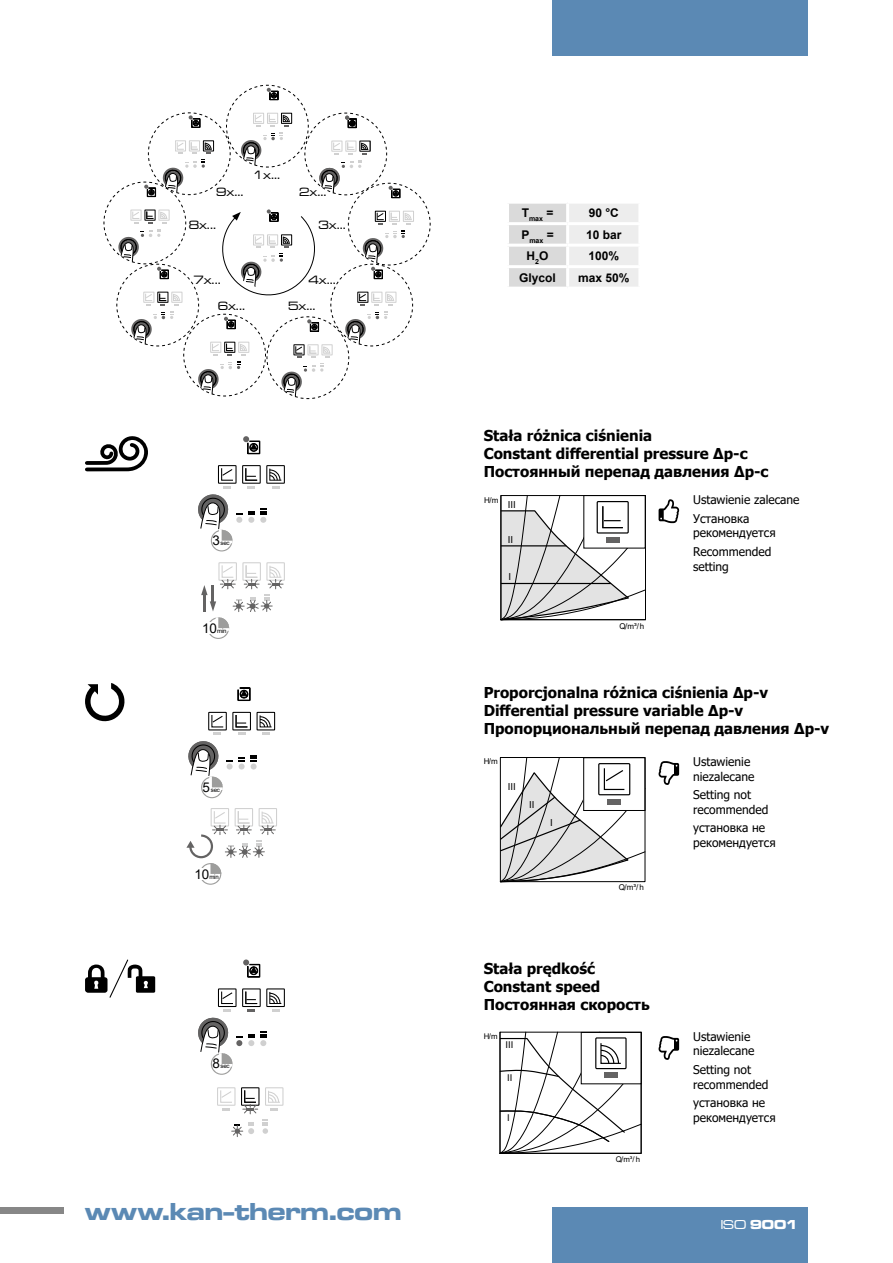
<style>
.page{position:relative;width:893px;height:1263px;background:#fff}
.page>*{position:absolute;margin:0;border:0;box-sizing:border-box;transform-origin:0 0}
.t1{font:25.5px "Microgramma D Bol Ext";color:#5b89b4}
.t2{font:700 15px/18px "Tahoma";color:#000}
.t3{font:13.5px "Microgramma D Bol Ext";color:#fff}
.t4{font:12.6px "Microgramma D Med Ext";color:#000}
.t5{font:12px/14.4px "Tahoma";color:#000}
.t6{font:700 12px "Arial";color:#000}
.t7{font:9.6px "Arial";color:#000}
.t8{font:9.45px "Arial";color:#000}
.t9{font:7.95px "Arial";color:#000}
.t10{font:7.8px "Arial";color:#000}
.t11{font:700 7.05px "Arial";color:#000}
.t12{font:6.15px "Arial";letter-spacing:-.035em;color:#000}
.s1{font-size:13.5px}
.s2{font-family:"Microgramma D Med Ext"}
</style>
<div class="page">
<div style="left:553px;top:0;width:255px;height:55px;background:#5b89b4"></div>
<div style="left:553px;top:1208px;width:255px;height:55px;background:#5b89b4"></div>
<div style="left:0;top:1208px;width:64px;height:6px;background:#878787"></div>
<svg style="left:509px;top:204px;width:129px;height:83px"></svg>
<hr style="left:566px;top:204px;width:3px;height:18px;background:#fff">
<hr style="left:506px;top:222px;width:62px;height:3px;background:#fff">
<hr style="left:568px;top:222px;width:73px;height:3px;background:#fff">
<hr style="left:566px;top:225px;width:3px;height:19px;background:#fff">
<hr style="left:506px;top:244px;width:62px;height:3px;background:#fff">
<hr style="left:568px;top:244px;width:73px;height:3px;background:#fff">
<hr style="left:566px;top:247px;width:3px;height:18px;background:#fff">
<hr style="left:506px;top:265px;width:62px;height:3px;background:#fff">
<hr style="left:568px;top:265px;width:73px;height:3px;background:#fff">
<hr style="left:566px;top:268px;width:3px;height:19px;background:#fff">
<svg style="left:499px;top:757px;width:146px;height:126px"></svg>
<div style="left:500px;top:757px;width:145px;height:125px;border:1px solid #000"></div>
<hr style="left:500px;top:1153px;width:141px;height:1px;background:#000">
<hr style="left:641px;top:1032px;width:1px;height:121px;background:#000">
<svg style="left:499px;top:1032px;width:140px;height:121px"></svg>
<svg style="left:500px;top:495px;width:146px;height:126px"></svg>
<div style="left:597px;top:501px;width:32px;height:33px;border:1px solid #000"></div>
<div style="left:501px;top:495px;width:145px;height:125px;border:1px solid #000"></div>
<svg style="left:659px;top:499px;width:20px;height:24px"></svg>
<svg style="left:659px;top:761px;width:20px;height:24px"></svg>
<svg style="left:659px;top:1036px;width:20px;height:24px"></svg>
<svg style="left:104px;top:85px;width:327px;height:314px"></svg>
<svg style="left:85px;top:959px;width:70px;height:39px"></svg>
<svg style="left:85px;top:436px;width:63px;height:35px"></svg>
<svg style="left:85px;top:683px;width:39px;height:38px"></svg>
<div style="left:218px;top:465px;width:19px;height:19px;border:1px solid #000"></div>
<div style="left:266px;top:465px;width:19px;height:19px;border:1px solid #000"></div>
<div style="left:242px;top:465px;width:19px;height:19px;border:1px solid #000"></div>
<svg style="left:243px;top:436px;width:17px;height:18px"></svg>
<svg style="left:198px;top:467px;width:84px;height:85px"></svg>
<div style="left:218px;top:562px;width:19px;height:19px;border:1px solid #d0d0d0"></div>
<div style="left:266px;top:562px;width:19px;height:19px;border:1px solid #d0d0d0"></div>
<div style="left:242px;top:562px;width:19px;height:19px;border:1px solid #d0d0d0"></div>
<svg style="left:201px;top:564px;width:82px;height:75px"></svg>
<div style="left:206px;top:623px;width:5px;height:11px;background:#fff"></div>
<div style="left:208px;top:712px;width:19px;height:18px;border:1px solid #000"></div>
<div style="left:257px;top:712px;width:18px;height:18px;border:1px solid #000"></div>
<div style="left:232px;top:712px;width:19px;height:18px;border:1px solid #000"></div>
<svg style="left:237px;top:687px;width:14px;height:14px"></svg>
<svg style="left:188px;top:714px;width:85px;height:85px"></svg>
<div style="left:211px;top:808px;width:18px;height:18px;border:1px solid #d0d0d0"></div>
<div style="left:259px;top:808px;width:18px;height:18px;border:1px solid #d0d0d0"></div>
<div style="left:235px;top:808px;width:18px;height:18px;border:1px solid #d0d0d0"></div>
<svg style="left:186px;top:810px;width:89px;height:75px"></svg>
<div style="left:218px;top:988px;width:19px;height:19px;border:1px solid #000"></div>
<div style="left:266px;top:988px;width:19px;height:19px;border:1px solid #000"></div>
<div style="left:242px;top:988px;width:19px;height:19px;border:1px solid #000"></div>
<svg style="left:243px;top:959px;width:17px;height:19px"></svg>
<svg style="left:198px;top:990px;width:84px;height:85px"></svg>
<div style="left:217px;top:1087px;width:18px;height:19px;border:1px solid #d0d0d0"></div>
<div style="left:265px;top:1087px;width:18px;height:19px;border:1px solid #d0d0d0"></div>
<div style="left:241px;top:1087px;width:18px;height:19px;border:1px solid #000"></div>
<svg style="left:243px;top:1089px;width:15px;height:25px"></svg>
<svg style="left:267px;top:1090px;width:14px;height:20px"></svg>
<svg style="left:220px;top:1090px;width:13px;height:20px"></svg>
<svg style="left:232px;top:1122px;width:22px;height:15px"></svg>
<svg style="left:262px;top:1120px;width:6px;height:14px"></svg>
<p class="t4" style="left:216px;top:184px;width:29px">9x...</p>
<p class="t4" style="left:189px;top:217px;width:29px">8x...</p>
<p class="t4" style="left:253px;top:167px;width:29px">1x...</p>
<p class="t4" style="left:299px;top:184px;width:29px">2x...</p>
<p class="t4" style="left:318px;top:217px;width:29px">3x...</p>
<p class="t4" style="left:193px;top:272px;width:29px">7x...</p>
<p class="t4" style="left:308px;top:272px;width:29px">4x...</p>
<p class="t4" style="left:218px;top:298px;width:29px">6x...</p>
<p class="t4" style="left:288px;top:298px;width:29px">5x...</p>
<p class="t12" style="left:212px;top:539px;width:19px"><span class="s1">3</span>sec</p>
<p class="t12" style="left:202px;top:626px;width:26px"><span class="s1">10</span>min</p>
<p class="t12" style="left:203px;top:785px;width:19px"><span class="s1">5</span>sec</p>
<p class="t12" style="left:194px;top:872px;width:26px"><span class="s1">10</span>min</p>
<p class="t12" style="left:212px;top:1062px;width:19px"><span class="s1">8</span>sec</p>
<h1 class="t1" style="left:85px;top:1194px;width:318px">www.kan-therm.com</h1>
<p class="t11" style="left:522px;top:214px;width:33px"><sup>T</sup>max <sup>=</sup></p>
<p class="t6" style="left:589px;top:205px;width:32px">90 °C</p>
<p class="t11" style="left:521px;top:235px;width:34px"><sup>P</sup>max <sup>=</sup></p>
<p class="t6" style="left:586px;top:226px;width:37px">10 bar</p>
<p class="t6" style="left:527px;top:248px;width:23px">H<sub>2</sub>O</p>
<p class="t6" style="left:588px;top:248px;width:32px">100%</p>
<p class="t6" style="left:519px;top:269px;width:38px">Glycol</p>
<p class="t6" style="left:578px;top:269px;width:53px">max 50%</p>
<p class="t2" style="left:484px;top:427px;width:286px">Stała różnica ciśnienia<br>Constant differential pressure Δp-c<br>Постоянный перепад давления Δp-c</p>
<p class="t9" style="left:484px;top:494px;width:16px">H/m</p>
<p class="t7" style="left:508px;top:498px;width:10px">III</p>
<p class="t7" style="left:508px;top:533px;width:7px">II</p>
<p class="t7" style="left:509px;top:570px;width:4px">I</p>
<p class="t9" style="left:619px;top:621px;width:26px">Q/m³/h</p>
<p class="t5" style="left:693px;top:491px;width:108px;line-height:18.6px">Ustawienie zalecane<br>Установка</p>
<p class="t5" style="left:693px;top:524px;width:84px;line-height:18.6px">рекомендуется<br>Recommended</p>
<p class="t5" style="left:693px;top:560px;width:37px">setting</p>
<p class="t2" style="left:484px;top:684px;width:347px">Proporcjonalna różnica ciśnienia Δp-v<br>Differential pressure variable Δp-v<br>Пропорциональный перепад давления Δp-v</p>
<p class="t9" style="left:484px;top:755px;width:16px">H/m</p>
<p class="t7" style="left:508px;top:780px;width:10px">III</p>
<p class="t7" style="left:529px;top:798px;width:7px">II</p>
<p class="t7" style="left:550px;top:816px;width:4px">I</p>
<p class="t9" style="left:619px;top:882px;width:26px">Q/m³/h</p>
<p class="t2" style="left:484px;top:960px;width:168px">Stała prędkość<br>Constant speed<br>Постоянная скорость</p>
<p class="t10" style="left:484px;top:1031px;width:15px">H/m</p>
<p class="t8" style="left:506px;top:1038px;width:9px">III</p>
<p class="t8" style="left:507px;top:1071px;width:7px">II</p>
<p class="t8" style="left:507px;top:1111px;width:4px">I</p>
<p class="t10" style="left:616px;top:1154px;width:26px">Q/m³/h</p>
<p class="t5" style="left:693px;top:755px;width:63px">Ustawienie niezalecane</p>
<p class="t5" style="left:693px;top:788px;width:77px">Setting not recommended</p>
<p class="t5" style="left:693px;top:821px;width:84px">установка не рекомендуется</p>
<p class="t5" style="left:693px;top:1030px;width:63px">Ustawienie niezalecane</p>
<p class="t5" style="left:693px;top:1063px;width:77px">Setting not recommended</p>
<p class="t5" style="left:693px;top:1096px;width:84px">установка не рекомендуется</p>
<p class="t3" style="left:721px;top:1216px;width:79px"><span class="s2">ISO</span> 9001</p>
</div>
